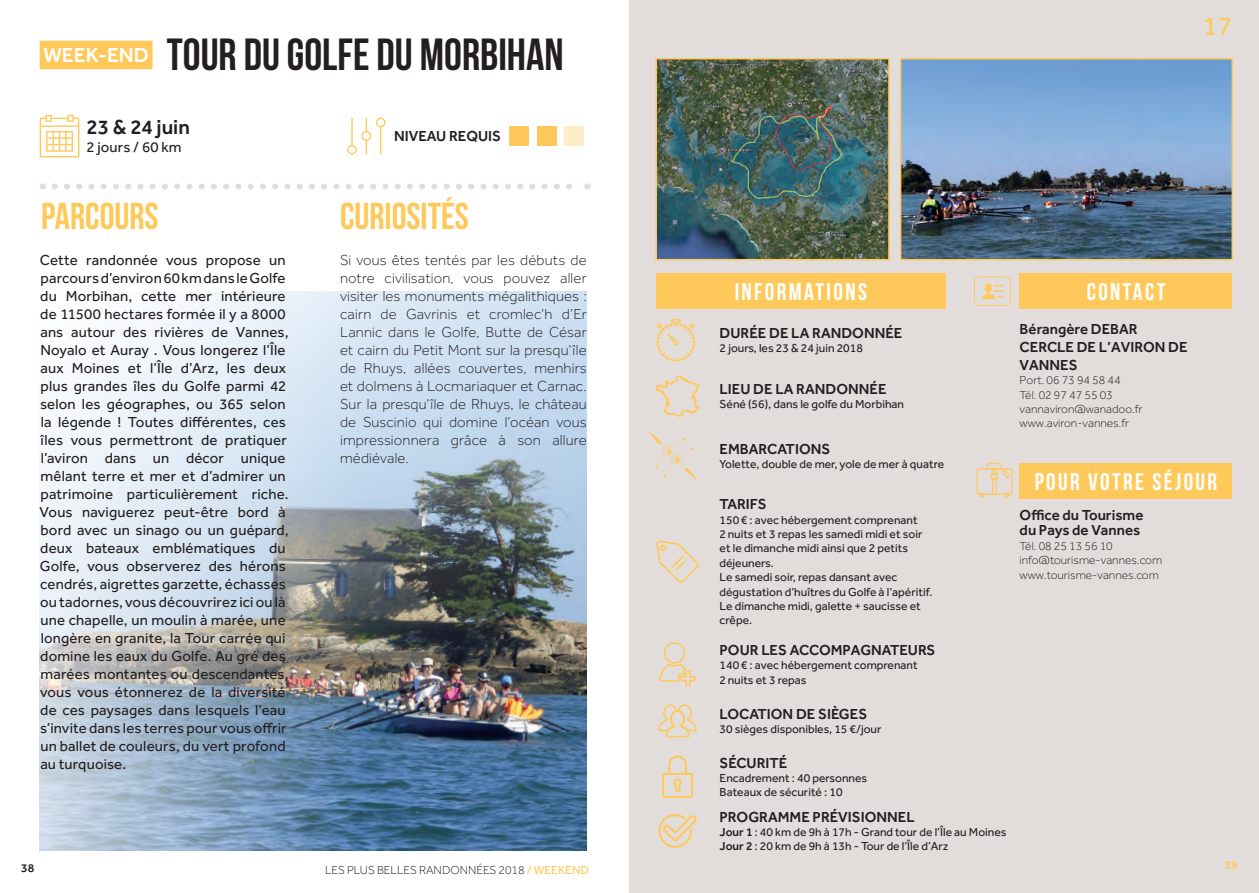
<style>
.page{position:relative;width:1259px;height:893px;background:#fff}
.page>*{position:absolute;margin:0;border:0;box-sizing:border-box;transform-origin:0 0}
.t1{font:45px "Bebas Neue";color:#231f20}
.t2{font:37.5px "Bebas Neue";color:#fec95a}
.t3{font:27px "Effra";color:#fec95a}
.t4{font:24px "Bebas Neue";letter-spacing:.1em;color:#fff}
.t5{font:500 21px "Effra";color:#231f20}
.t6{font:500 21px "Effra";color:#fff}
.t7{font:15px/18px "Effra";letter-spacing:.01em;color:#231f20}
.t8{font:300 15px/18px "Effra";letter-spacing:.01em;color:#231f20;text-align:justify}
.t9{font:500 15px/15px "Effra";color:#231f20}
.t10{font:12px/14.4px "Effra";color:#231f20}
.t11{font:300 12px/14.4px "Effra";color:#231f20}
.t12{font:500 12px "Effra";color:#231f20}
.t13{font:500 12px "Effra";color:#fec95a}
.s1{font-weight:500}
.s2{font-weight:400;color:#fec95a}
</style>
<div class="page">
<div style="left:629px;top:0;width:630px;height:893px;background:#e2ddda"></div>
<svg style="left:55px;top:183px;width:517px;height:6px"></svg>
<div style="left:40px;top:41px;width:113px;height:28px;background:#fec95a"></div>
<svg style="left:974px;top:276px;width:37px;height:30px"></svg>
<img style="left:40px;top:291px;width:547px;height:559px">
<svg style="left:347px;top:118px;width:38px;height:37px"></svg>
<div style="left:509px;top:126px;width:20px;height:20px;background:#fec95a"></div>
<div style="left:536px;top:126px;width:20px;height:20px;background:#fec95a"></div>
<div style="left:564px;top:126px;width:20px;height:20px;background:#feedc9"></div>
<svg style="left:40px;top:115px;width:39px;height:42px"></svg>
<svg style="left:976px;top:463px;width:36px;height:34px"></svg>
<div style="left:1019px;top:463px;width:213px;height:35px;background:#fec95a"></div>
<div style="left:1019px;top:274px;width:213px;height:35px;background:#fec95a"></div>
<div style="left:656px;top:274px;width:289px;height:35px;background:#fec95a"></div>
<svg style="left:662px;top:755px;width:31px;height:43px"></svg>
<svg style="left:658px;top:704px;width:39px;height:34px"></svg>
<svg style="left:658px;top:814px;width:39px;height:34px"></svg>
<svg style="left:659px;top:642px;width:37px;height:45px"></svg>
<svg style="left:656px;top:540px;width:43px;height:43px"></svg>
<svg style="left:648px;top:431px;width:50px;height:50px"></svg>
<svg style="left:656px;top:319px;width:39px;height:42px"></svg>
<svg style="left:655px;top:375px;width:45px;height:42px"></svg>
<img style="left:658px;top:61px;width:228px;height:196px">
<div style="left:655px;top:58px;width:234px;height:202px;border:2px solid #fec95a"></div>
<img style="left:903px;top:61px;width:327px;height:196px">
<div style="left:900px;top:58px;width:333px;height:202px;border:2px solid #fec95a"></div>
<h3 class="t6" style="left:43px;top:43px;width:105px">WEEK-END</h3>
<h1 class="t1" style="left:167px;top:30px;width:19px">TOUR</h1>
<h1 class="t1" style="left:244px;top:30px;width:321px">DU GOLFE DU MORBIHAN</h1>
<h3 class="t5" style="left:86px;top:115px;width:105px">23 &amp; 24 JUIN</h3>
<p class="t7" style="left:86px;top:138px;width:97px">2 jours / 60 km</p>
<h2 class="t2" style="left:41px;top:196px;width:74px">PARCOURS</h2>
<p class="t7" style="left:40px;top:251px;width:250px">Cette randonnée vous propose un parcours d’environ 60 km dans le Golfe du Morbihan, cette mer intérieure de 11500 hectares formée il y a 8000 ans autour des rivières de Vannes, Noyalo et Auray . Vous longerez l’Île aux Moines et l’Île d’Arz, les deux plus grandes îles du Golfe parmi 42 selon les géographes, ou 365 selon la légende ! Toutes différentes, ces îles vous permettront de pratiquer l’aviron dans un décor unique mêlant terre et mer et d’admirer un patrimoine particulièrement riche.<br>Vous naviguerez peut-être bord à bord avec un sinago ou un guépard, deux bateaux emblématiques du Golfe, vous observerez des hérons cendrés, aigrettes garzette, échasses ou tadornes, vous découvrirez ici ou là une chapelle, un moulin à marée, une longère en granite, la Tour carrée qui domine les eaux du Golfe. Au gré des marées montantes ou descendantes, vous vous étonnerez de la diversité de ces paysages dans lesquels l’eau s’invite dans les terres pour vous offrir un ballet de couleurs, du vert profond au turquoise.</p>
<p class="t9" style="left:394px;top:128px;width:108px">NIVEAU REQUIS</p>
<h2 class="t2" style="left:340px;top:196px;width:130px">CURIOSITÉS</h2>
<p class="t8" style="left:340px;top:251px;width:248px">Si vous êtes tentés par les débuts de notre civilisation, vous pouvez aller visiter les monuments mégalithiques : cairn de Gavrinis et cromlec’h d’Er Lannic dans le Golfe, Butte de César et cairn du Petit Mont sur la presqu’île de Rhuys, allées couvertes, menhirs et dolmens à Locmariaquer et Carnac.<br>Sur la presqu’île de Rhuys, le château de Suscinio qui domine l’océan vous impressionnera grâce à son allure médiévale.</p>
<h3 class="t3" style="left:1202px;top:10px;width:31px">17</h3>
<h3 class="t4" style="left:734px;top:279px;width:134px">INFORMATIONS</h3>
<p class="t9" style="left:719px;top:325px;width:21px">DURÉ</p>
<p class="t9" style="left:758px;top:325px;width:106px">E DE LA RANDONNÉ</p>
<p class="t9" style="left:894px;top:325px;width:10px">E</p>
<p class="t10" style="left:719px;top:341px;width:145px">2 jours, les 23 &amp; 24 juin 2018</p>
<p class="t9" style="left:719px;top:381px;width:128px">LIEU DE LA RANDONNÉ</p>
<p class="t9" style="left:878px;top:381px;width:10px">E</p>
<p class="t10" style="left:719px;top:397px;width:186px">Séné (56), dans le golfe du Morbihan</p>
<p class="t9" style="left:719px;top:441px;width:76px">EMBARCATION</p>
<p class="t9" style="left:821px;top:441px;width:10px">S</p>
<p class="t10" style="left:719px;top:457px;width:226px">Yolette, double de mer, yole de mer à quatre</p>
<p class="t9" style="left:719px;top:496px;width:49px">TARI FS</p>
<p class="t10" style="left:719px;top:512px;width:215px">150€ : avec hébergement comprenant<br>2nuits et 3 repas les samedi midi et soir et le dimanche midi ainsi que 2 petits déjeuners.<br>Le samedi soir, repas dansant avec dégustation d’huîtres du Golfe à l’apéritif.<br>Le dimanche midi, galette + saucisse et crêpe.</p>
<p class="t9" style="left:719px;top:642px;width:11px">POUR</p>
<p class="t9" style="left:761px;top:642px;width:176px">LES ACCO MPAGNATEURS</p>
<p class="t10" style="left:719px;top:658px;width:200px">140€ : avec hébergement comprenant<br>2nuits et 3 repas</p>
<p class="t9" style="left:719px;top:706px;width:48px">LO CATION</p>
<p class="t9" style="left:796px;top:706px;width:73px">DE SIÈGES</p>
<p class="t10" style="left:719px;top:722px;width:163px">30 sièges disponibles, 15 €/jour</p>
<p class="t9" style="left:719px;top:755px;width:36px">SÉCURITÉ</p>
<p class="t10" style="left:719px;top:770px;width:149px">Encadrement : 40 personnes<br>Bateaux de sécurité : 10</p>
<p class="t9" style="left:719px;top:809px;width:11px">PRO</p>
<p class="t9" style="left:748px;top:809px;width:123px">GRAMME PRÉVISIONN</p>
<p class="t9" style="left:898px;top:809px;width:18px">EL</p>
<p class="t10" style="left:719px;top:825px;width:288px"><span class="s1">JOUR 1</span> : 40 km de 9h à 17h - Grand tour de l’Île au Moines<br><span class="s1">JOUR 2</span> : 20 km de 9h à 13h - Tour de l’Île d’Arz</p>
<h3 class="t4" style="left:1086px;top:279px;width:80px">CONTAC T</h3>
<p class="t9" style="left:1019px;top:320px;width:120px;line-height:18px">BÉRANGÈRE DEBAR<br>CERCLE</p>
<p class="t9" style="left:1076px;top:339px;width:54px">DE L’AVIRON</p>
<p class="t9" style="left:1168px;top:339px;width:10px">DE</p>
<p class="t9" style="left:1019px;top:357px;width:60px">VANN ES</p>
<p class="t11" style="left:1019px;top:373px;width:124px">Port. 06 73 94 58 44<br>Tél. 02 97 47 55 03 vannaviron@wanadoo.fr www.aviron-vannes.fr</p>
<h3 class="t4" style="left:1034px;top:468px;width:184px">POUR VOTRE SÉJOUR</h3>
<p class="t9" style="left:1019px;top:508px;width:125px">OFFICE DU TOURISME<br>DU PAYS DE VANNES</p>
<p class="t11" style="left:1019px;top:539px;width:144px">Tél. 08 25 13 56 10 info@tourisme-vannes.com www.tourisme-vannes.com</p>
<p class="t12" style="left:21px;top:860px;width:15px">38</p>
<p class="t13" style="left:1224px;top:858px;width:15px">39</p>
<p class="t11" style="left:325px;top:863px;width:265px">Les plus belles randonnées 2018 <span class="s2">/ WEEKEND</span></p>
</div>
